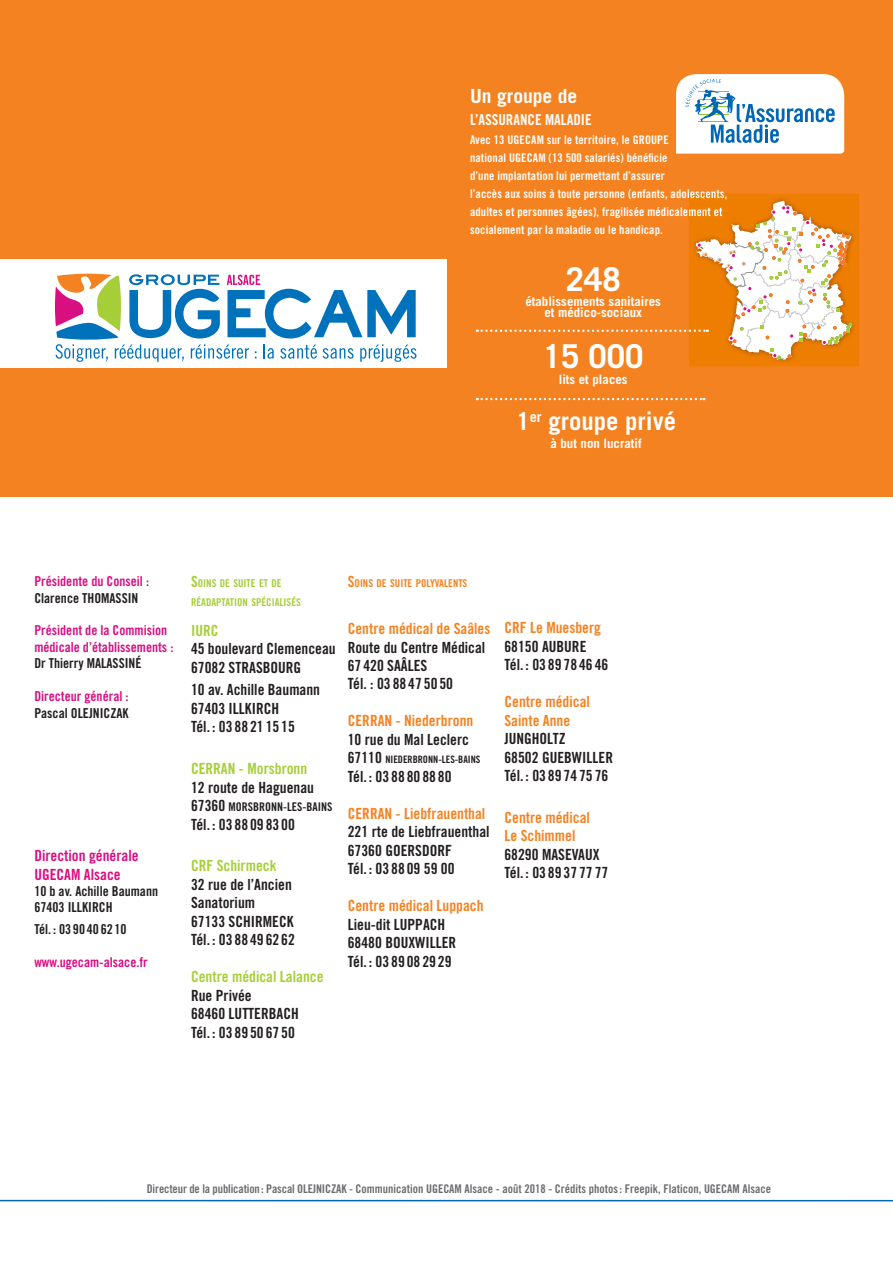
<style>
.page{position:relative;width:893px;height:1263px;background:#fff}
.page>*{position:absolute;margin:0;border:0;box-sizing:border-box;transform-origin:0 0}
.t1{font:700 32.85px "Trade Gothic LT Std";color:#fff}
.t2{font:700 24.6px "Trade Gothic LT Std";color:#fff}
.t3{font:700 19.5px "Trade Gothic LT Std";color:#fff}
.t4{font:15.45px/18.5px "Trade Gothic LT Std Bd Cn 20";color:#231f20}
.t5{font:15.45px/18.5px "Trade Gothic LT Std Bd Cn 20";color:#f58220}
.t6{font:15.45px "Trade Gothic LT Std Bd Cn 20";color:#a6ce39}
.t7{font:15.45px/18.5px "Trade Gothic LT Std Bd Cn 20";color:#d80f81}
.t8{font:15px "Trade Gothic LT Std Bd Cn 20";color:#fff}
.t9{font:13.65px/16.4px "Trade Gothic LT Std Bd Cn 20";color:#d80f81}
.t10{font:13.65px/16.4px "Trade Gothic LT Std Bd Cn 20";color:#231f20}
.t11{font:700 12.9px/11.7px "Trade Gothic LT Std";color:#fff;text-align:center}
.t12{font:12px/18px "Trade Gothic LT Std Bd Cn 20";letter-spacing:.01em;color:#fff}
.t13{font:12px "Trade Gothic LT Std Bd Cn 20";color:#6c6d70}
.t14{font:12px "Trade Gothic LT Std Bd Cn 20";color:#231f20}
.t15{font:10.8px/18.5px "Trade Gothic LT Std Bd Cn 20";color:#a6ce39}
.t16{font:10.8px "Trade Gothic LT Std Bd Cn 20";color:#f58220}
.t17{font:10.2px "Trade Gothic LT Std Bd Cn 20";color:#231f20}
.s1{font-size:15.45px}
</style>
<div class="page">
<svg style="left:0;top:1199px;width:893px;height:3px;background:#7fb2d8"></svg>
<div style="left:0;top:0;width:893px;height:496px;background:#f58220"></div>
<div style="left:0;top:259px;width:446px;height:109px;background:#fff"></div>
<svg style="left:55px;top:273px;width:362px;height:89px"></svg>
<div style="left:689px;top:194px;width:170px;height:172px;background:#ee7e01"></div>
<img style="left:689px;top:194px;width:38px;height:6px">
<svg style="left:477px;top:398px;width:227px;height:2px"></svg>
<svg style="left:477px;top:201px;width:375px;height:159px"></svg>
<svg style="left:676px;top:74px;width:168px;height:80px;background:#dce8ef"></svg>
<p class="t3" style="left:470px;top:84px;width:109px">Un groupe de</p>
<p class="t8" style="left:470px;top:110px;width:123px">L’ASSURANCE MALADIE</p>
<p class="t12" style="left:470px;top:131px;width:259px">Avec 13 UGECAM sur le territoire, le GROUPE<br>national UGECAM (13 500 salariés) bénéficie<br>d’une implantation lui permettant d’assurer<br>l’accès aux soins à toute personne (enfants, adolescents, adultes et personnes âgées), fragilisée médicalement et socialement par la maladie ou le handicap.</p>
<h1 class="t1" style="left:566px;top:259px;width:56px">248</h1>
<p class="t11" style="left:525px;top:295px;width:137px">établissements sanitaires et médico-sociaux</p>
<h1 class="t1" style="left:543px;top:337px;width:102px">15 000</h1>
<p class="t11" style="left:559px;top:373px;width:70px">lits et places</p>
<h2 class="t2" style="left:516px;top:406px;width:161px">1<sup>er</sup> groupe privé</h2>
<p class="t11" style="left:550px;top:438px;width:93px">à but non lucratif</p>
<p class="t9" style="left:34px;top:573px;width:116px">Présidente du Conseil :</p>
<p class="t10" style="left:34px;top:589px;width:106px">Clarence THOMASSIN</p>
<p class="t9" style="left:34px;top:622px;width:141px">Président de la Commision médicale d’établissements :</p>
<p class="t10" style="left:34px;top:655px;width:109px">Dr Thierry MALASSINÉ</p>
<p class="t9" style="left:34px;top:688px;width:96px">Directeur général :</p>
<p class="t10" style="left:34px;top:704px;width:96px">Pascal OLEJNICZAK</p>
<p class="t7" style="left:34px;top:846px;width:106px">Direction générale<br>UGECAM Alsace</p>
<p class="t10" style="left:34px;top:883px;width:125px">10 b av. Achille Baumann<br>67403 ILLKIRCH</p>
<p class="t10" style="left:34px;top:920px;width:94px">Tél. : 03 90 40 62 10</p>
<p class="t9" style="left:34px;top:953px;width:115px">www.ugecam-alsace.fr</p>
<p class="t15" style="left:191px;top:574px;width:111px"><span class="s1">S</span>OINS DE SUITE ET DE<br>RÉADAPTATION SPÉCIALISÉS</p>
<p class="t6" style="left:191px;top:621px;width:29px">IURC</p>
<p class="t4" style="left:191px;top:639px;width:146px">45 boulevard Clemenceau<br>67082 STRASBOURG</p>
<p class="t4" style="left:191px;top:681px;width:131px">10 av. Achille Baumann<br>67403 ILLKIRCH<br>Tél. : 03 88 21 15 15</p>
<p class="t6" style="left:191px;top:759px;width:118px">CERRAN - Morsbronn</p>
<p class="t4" style="left:191px;top:778px;width:125px">12 route de Haguenau</p>
<p class="t14" style="left:191px;top:799px;width:143px"><span class="s1">67360</span> MORSBRONN-LES-BAINS</p>
<p class="t4" style="left:191px;top:815px;width:105px">Tél. : 03 88 09 83 00</p>
<p class="t6" style="left:191px;top:856px;width:87px">CRF Schirmeck</p>
<p class="t4" style="left:191px;top:875px;width:105px">32 rue de l’Ancien<br>Sanatorium<br>67133 SCHIRMECK<br>Tél. : 03 88 49 62 62</p>
<p class="t6" style="left:191px;top:967px;width:134px">Centre médical Lalance</p>
<p class="t4" style="left:191px;top:986px;width:109px">Rue Privée<br>68460 LUTTERBACH<br>Tél. : 03 89 50 67 50</p>
<p class="t16" style="left:348px;top:577px;width:121px"><span class="s1">S</span>OINS DE SUITE POLYVALENTS</p>
<p class="t5" style="left:348px;top:619px;width:144px">Centre médical de Saâles</p>
<p class="t4" style="left:348px;top:638px;width:139px">Route du Centre Médical<br>67 420 SAÂLES<br>Tél. : 03 88 47 50 50</p>
<p class="t5" style="left:348px;top:711px;width:127px">CERRAN - Niederbronn</p>
<p class="t4" style="left:348px;top:730px;width:123px">10 rue du Mal Leclerc</p>
<p class="t17" style="left:348px;top:753px;width:134px"><span class="s1">67110</span> NIEDERBRONN-LES-BAINS</p>
<p class="t4" style="left:348px;top:767px;width:105px">Tél. : 03 88 80 88 80</p>
<p class="t5" style="left:348px;top:804px;width:139px">CERRAN - Liebfrauenthal</p>
<p class="t4" style="left:348px;top:822px;width:143px">221 rte de Liebfrauenthal<br>67360 GOERSDORF<br>Tél. : 03 88 09 59 00</p>
<p class="t5" style="left:348px;top:896px;width:137px">Centre médical Luppach</p>
<p class="t4" style="left:348px;top:915px;width:110px">Lieu-dit LUPPACH<br>68480 BOUXWILLER<br>Tél. : 03 89 08 29 29</p>
<p class="t5" style="left:504px;top:619px;width:98px">CRF Le Muesberg</p>
<p class="t4" style="left:504px;top:637px;width:105px">68150 AUBURE<br>Tél. : 03 89 78 46 46</p>
<p class="t5" style="left:504px;top:692px;width:87px">Centre médical<br>Sainte Anne</p>
<p class="t4" style="left:504px;top:729px;width:110px">JUNGHOLTZ<br>68502 GUEBWILLER<br>Tél. : 03 89 74 75 76</p>
<p class="t5" style="left:504px;top:808px;width:87px">Centre médical<br>Le Schimmel</p>
<p class="t4" style="left:504px;top:845px;width:105px">68290 MASEVAUX<br>Tél. : 03 89 37 77 77</p>
<p class="t13" style="left:147px;top:1181px;width:626px">Directeur de la publication : Pascal OLEJNICZAK - Communication UGECAM Alsace - août 2018 - Crédits photos : Freepik, Flaticon, UGECAM Alsace</p>
</div>
